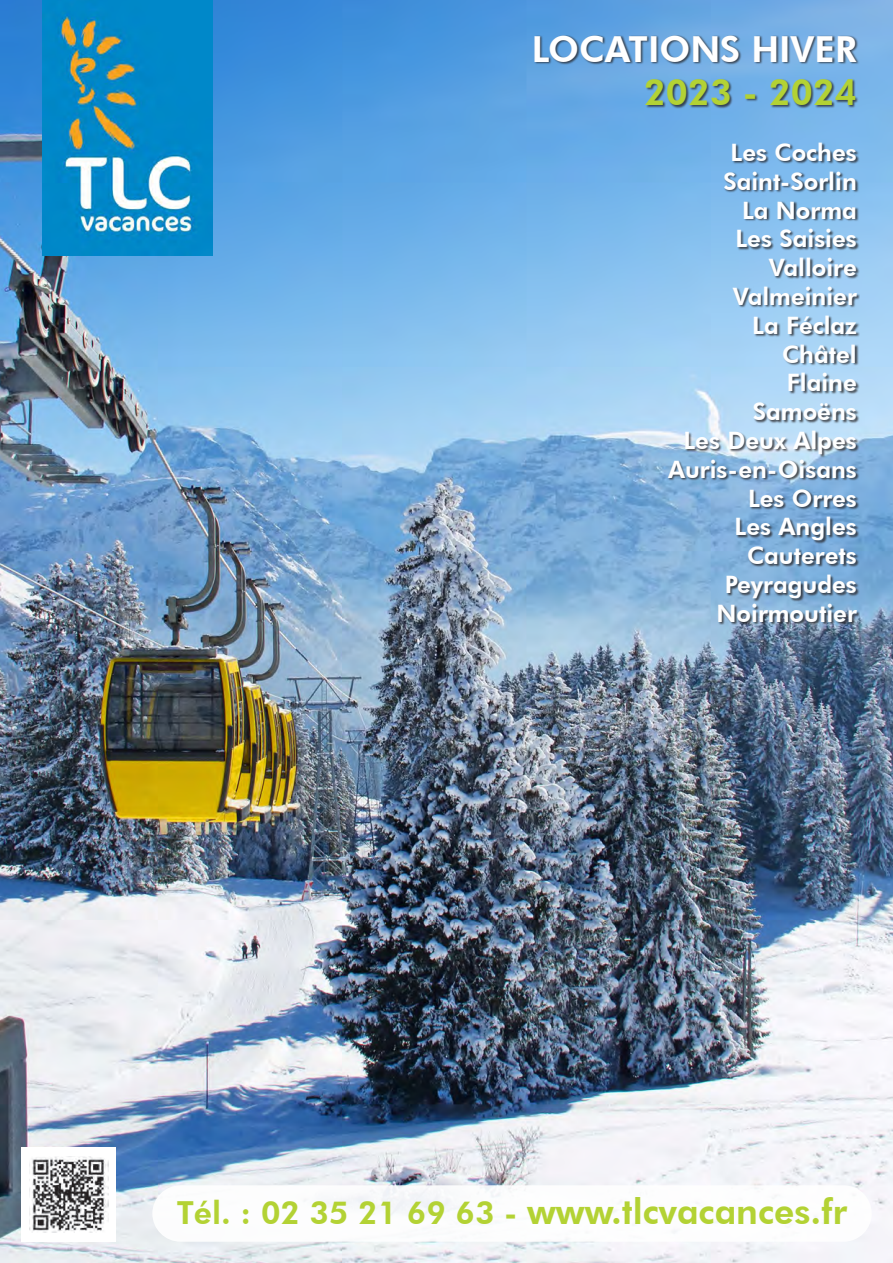
<style>
.page{position:relative;width:893px;height:1263px;background:#fff}
.page>*{position:absolute;margin:0;border:0;box-sizing:border-box;transform-origin:0 0}
.t1{font:800 35.85px/43px "Futura BT";color:#fff;text-align:right}
.t2{font:800 35.25px "Futura BT";color:#b3d234}
.t3{font:800 24px "Futura BT";color:#fff}
.s1{color:#b3d234}
.s2{font-size:31.8px}
</style>
<div class="page">
<img style="left:0;top:0;width:893px;height:1263px">
<div style="left:534px;top:35px;width:326px;height:74px;background:#231f20;opacity:.75"></div>
<div style="left:667px;top:143px;width:193px;height:482px;background:#231f20;opacity:.75"></div>
<div style="left:21px;top:1147px;width:95px;height:95px;background:#fff"></div>
<img style="left:29px;top:1156px;width:79px;height:76px">
<img style="left:43px;top:0;width:169px;height:255px">
<div style="left:152px;top:1185px;width:720px;height:57px;background:#fff;border-radius:28px"></div>
<p class="t1" style="left:532px;top:27px;width:326px">LOCATIONS HIVER<br><span class="s1">2023 - 2024</span></p>
<p class="t3" style="left:730px;top:138px;width:128px">Les Coches</p>
<p class="t3" style="left:723px;top:167px;width:135px">Saint-Sorlin</p>
<p class="t3" style="left:742px;top:195px;width:116px">La Norma</p>
<p class="t3" style="left:735px;top:224px;width:123px">Les Saisies</p>
<p class="t3" style="left:769px;top:253px;width:90px">Valloire</p>
<p class="t3" style="left:733px;top:282px;width:125px">Valmeinier</p>
<p class="t3" style="left:752px;top:311px;width:106px">La Féclaz</p>
<p class="t3" style="left:782px;top:339px;width:76px">Châtel</p>
<p class="t3" style="left:787px;top:368px;width:71px">Flaine</p>
<p class="t3" style="left:753px;top:397px;width:106px">Samoëns</p>
<p class="t3" style="left:683px;top:426px;width:175px">Les Deux Alpes</p>
<p class="t3" style="left:668px;top:455px;width:190px">Auris-en-Oisans</p>
<p class="t3" style="left:748px;top:483px;width:110px">Les Orres</p>
<p class="t3" style="left:735px;top:512px;width:124px">Les Angles</p>
<p class="t3" style="left:747px;top:541px;width:111px">Cauterets</p>
<p class="t3" style="left:725px;top:570px;width:134px">Peyragudes</p>
<p class="t3" style="left:716px;top:599px;width:142px">Noirmoutier</p>
<p class="t2" style="left:177px;top:1190px;width:672px"><span class="s2">Tél. : 02 35 21 69 63 -</span> www.tlcvacances.fr</p>
</div>
